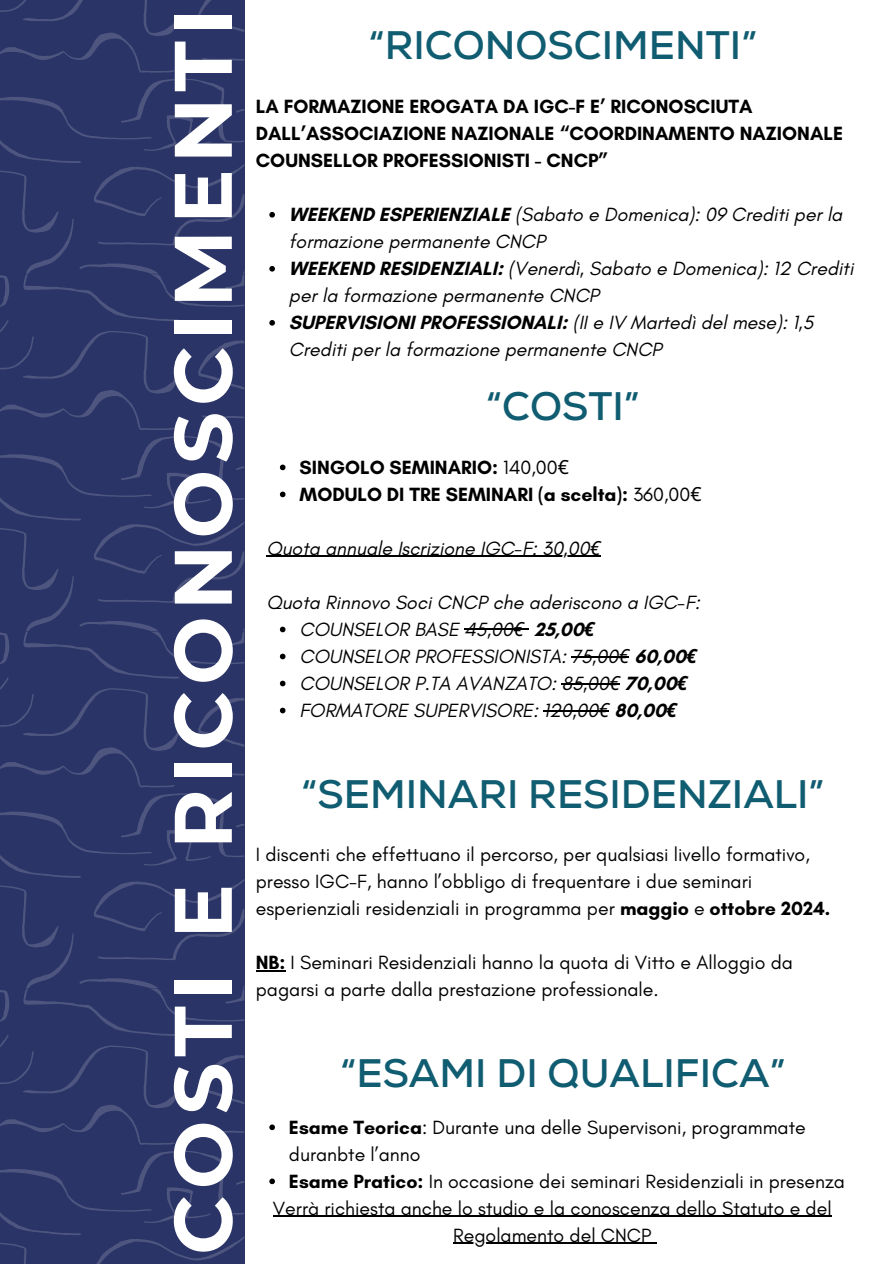
<style>
.page{position:relative;width:893px;height:1264px;background:#fff}
.page>*{position:absolute;margin:0;border:0;box-sizing:border-box;transform-origin:0 0}
.t1{font:700 81.45px "Montserrat";letter-spacing:.075em;color:#fff}
.t2{font:700 39.75px "Nexa";color:#105c71}
.t3{font:19.5px/27px "Glacial Indifference";color:#000}
.t4{font:italic 19.5px/27px "Glacial Indifference";color:#000}
.t5{font:700 19.5px/27px "Glacial Indifference";color:#000}
.s1{font-weight:700;font-style:normal}
.s2{font-weight:400}
.s3{font-family:"Noto Sans";font-weight:400}
.s4{font-family:"Noto Sans"}
.s5{font-family:"Noto Sans";font-weight:700}
.s6{font-weight:700}
</style>
<div class="page">
<svg style="left:0;top:0;width:244px;height:1263px;background:#2d3668"></svg>
<svg style="left:269px;top:212px;width:6px;height:5px"></svg>
<svg style="left:269px;top:266px;width:6px;height:5px"></svg>
<svg style="left:269px;top:320px;width:6px;height:5px"></svg>
<svg style="left:280px;top:464px;width:5px;height:6px"></svg>
<svg style="left:280px;top:491px;width:5px;height:6px"></svg>
<hr style="left:266px;top:555px;width:334px;height:2px;background:#000">
<svg style="left:280px;top:626px;width:5px;height:6px"></svg>
<hr style="left:464px;top:629px;width:60px;height:1px;background:#000">
<svg style="left:280px;top:653px;width:5px;height:6px"></svg>
<hr style="left:571px;top:656px;width:58px;height:1px;background:#000">
<svg style="left:280px;top:680px;width:5px;height:6px"></svg>
<hr style="left:561px;top:683px;width:59px;height:1px;background:#000">
<svg style="left:280px;top:707px;width:5px;height:6px"></svg>
<hr style="left:543px;top:710px;width:66px;height:1px;background:#000">
<svg style="left:256px;top:970px;width:29px;height:1px"></svg>
<svg style="left:269px;top:1124px;width:6px;height:6px"></svg>
<svg style="left:269px;top:1178px;width:6px;height:6px"></svg>
<hr style="left:273px;top:1215px;width:558px;height:1px;background:#000">
<hr style="left:453px;top:1242px;width:198px;height:1px;background:#000">
<p class="t1" style="left:153px;top:1254px;width:1247px;rotate:-90deg">COSTI E RICONOSCIMENTI</p>
<p class="t2" style="left:368px;top:21px;width:390px">“RICONOSCIMENTI”</p>
<p class="t5" style="left:256px;top:93px;width:588px">LA FORMAZIONE EROGATA DA IGC-F E’ RICONOSCIUTA<br>DALL’ASSOCIAZIONE NAZIONALE “COORDINAMENTO NAZIONALE<br>COUNSELLOR PROFESSIONISTI - CNCP”</p>
<p class="t4" style="left:289px;top:201px;width:555px"><span class="s1">WEEKEND ESPERIENZIALE</span> (Sabato e Domenica): 09 Crediti per la formazione permanente CNCP</p>
<p class="t4" style="left:289px;top:255px;width:566px"><span class="s1">WEEKEND RESIDENZIALI:</span> (Venerdì, Sabato e Domenica): 12 Crediti per la formazione permanente CNCP</p>
<p class="t4" style="left:289px;top:309px;width:526px"><span class="s1">SUPERVISIONI PROFESSIONALI:</span> (II e IV Martedì del mese): 1,5<br>Crediti per la formazione permanente CNCP</p>
<p class="t2" style="left:486px;top:382px;width:155px">“COSTI”</p>
<p class="t5" style="left:299px;top:453px;width:271px">SINGOLO SEMINARIO: <span class="s2">140,00</span><span class="s3">€</span></p>
<p class="t5" style="left:299px;top:480px;width:403px">MODULO DI TRE SEMINARI (a scelta): <span class="s2">360,00</span><span class="s3">€</span></p>
<p class="t4" style="left:266px;top:534px;width:335px">Quota annuale Iscrizione IGC-F: 30,00<span class="s4">€</span></p>
<p class="t4" style="left:266px;top:588px;width:435px">Quota Rinnovo Soci CNCP che aderiscono a IGC-F:</p>
<p class="t4" style="left:299px;top:615px;width:296px">COUNSELOR BASE 45,00<span class="s4">€</span> <span class="s1">25,00</span><span class="s5">€</span></p>
<p class="t4" style="left:299px;top:642px;width:399px">COUNSELOR PROFESSIONISTA: 75,00<span class="s4">€</span> <span class="s1">60,00</span><span class="s5">€</span></p>
<p class="t4" style="left:299px;top:669px;width:389px">COUNSELOR P.TA AVANZATO: 85,00<span class="s4">€</span> <span class="s1">70,00</span><span class="s5">€</span></p>
<p class="t4" style="left:299px;top:696px;width:379px">FORMATORE SUPERVISORE: 120,00<span class="s4">€</span> <span class="s1">80,00</span><span class="s5">€</span></p>
<p class="t2" style="left:301px;top:770px;width:524px">“SEMINARI RESIDENZIALI”</p>
<p class="t3" style="left:256px;top:841px;width:576px">I discenti che effettuano il percorso, per qualsiasi livello formativo, presso IGC-F, hanno l’obbligo di frequentare i due seminari esperienziali residenziali in programma per <span class="s6">maggio</span> e <span class="s6">ottobre 2024.</span></p>
<p class="t3" style="left:256px;top:949px;width:538px"><span class="s6">NB:</span> I Seminari Residenziali hanno la quota di Vitto e Alloggio da pagarsi a parte dalla prestazione professionale.</p>
<p class="t2" style="left:340px;top:1049px;width:447px">“ESAMI DI QUALIFICA”</p>
<p class="t3" style="left:289px;top:1113px;width:518px"><span class="s6">Esame Teorica</span>: Durante una delle Supervisoni, programmate duranbte l’anno</p>
<p class="t3" style="left:289px;top:1167px;width:557px"><span class="s6">Esame Pratico:</span> In occasione dei seminari Residenziali in presenza</p>
<p class="t3" style="left:273px;top:1194px;width:560px;text-align:center">Verrà richiesta anche lo studio e la conoscenza dello Statuto e del<br>Regolamento del CNCP</p>
</div>
